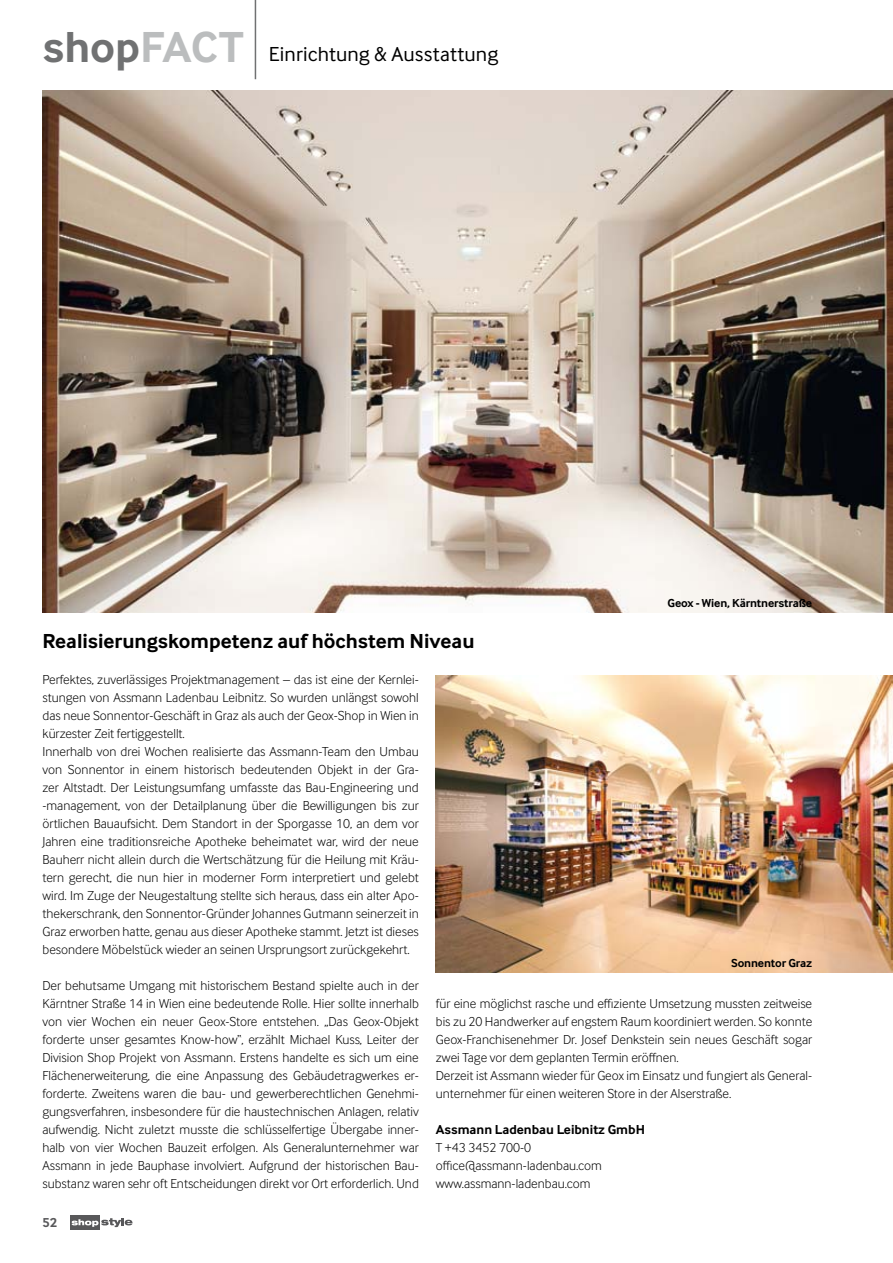
<style>
.page{position:relative;width:893px;height:1263px;background:#fff}
.page>*{position:absolute;margin:0;border:0;box-sizing:border-box;transform-origin:0 0}
.t1{font:700 21px "Inter Face Typo";color:#000}
.t2{font:21px "Inter Face Typo";letter-spacing:.005em;color:#000}
.t3{font:300 13.5px/18px "Inter Face Typo";color:#000}
.t4{font:700 13.5px "Inter Face Typo";color:#000}
.t5{font:700 13.5px "Inter Face Typo";color:#58585a}
.t6{font:700 12px "Inter Face Typo";letter-spacing:-.01em;color:#000}
.s1{font-weight:700;font-size:45px;color:#707172}
.s2{font-weight:700;font-size:45px;color:#bbbdbe}
</style>
<div class="page">
<div style="left:70px;top:1215px;width:30px;height:14px;background:#58585a"></div>
<svg style="left:72px;top:1218px;width:61px;height:9px"></svg>
<hr style="left:255px;top:0;width:1px;height:79px;background:#707172">
<img style="left:43px;top:90px;width:850px;height:522px">
<img style="left:436px;top:675px;width:457px;height:297px">
<h1 class="t2" style="left:43px;top:42px;width:457px"><span class="s1">shop</span><span class="s2">FACT</span> Einrichtung &amp; Ausstattung</h1>
<h1 class="t1" style="left:43px;top:629px;width:433px">Realisierungskompetenz auf höchstem Niveau</h1>
<p class="t6" style="left:668px;top:596px;width:146px">Geox - Wien, Kärntnerstraße</p>
<p class="t3" style="left:43px;top:670px;width:378px">Perfektes, zuverlässiges Projektmanagement – das ist eine der Kernlei&shy;stungen von Assmann Ladenbau Leibnitz. So wurden unlängst sowohl das neue Sonnentor-Geschäft in Graz als auch der Geox-Shop in Wien in kürzester Zeit fertiggestellt.<br>Innerhalb von drei Wochen realisierte das Assmann-Team den Umbau von Sonnentor in einem historisch bedeutenden Objekt in der Gra&shy;zer Altstadt. Der Leistungsumfang umfasste das Bau-Engineering und -management, von der Detailplanung über die Bewilligungen bis zur örtlichen Bauaufsicht. Dem Standort in der Sporgasse 10, an dem vor Jahren eine traditionsreiche Apotheke beheimatet war, wird der neue Bauherr nicht allein durch die Wertschätzung für die Heilung mit Kräu&shy;tern gerecht, die nun hier in moderner Form interpretiert und gelebt wird. Im Zuge der Neugestaltung stellte sich heraus, dass ein alter Apo&shy;thekerschrank, den Sonnentor-Gründer Johannes Gutmann seinerzeit in Graz erworben hatte, genau aus dieser Apotheke stammt. Jetzt ist dieses besondere Möbelstück wieder an seinen Ursprungsort zurückgekehrt.</p>
<p class="t3" style="left:43px;top:976px;width:378px;text-align:justify">Der behutsame Umgang mit historischem Bestand spielte auch in der Kärntner Straße 14 in Wien eine bedeutende Rolle. Hier sollte innerhalb von vier Wochen ein neuer Geox-Store entstehen. „Das Geox-Objekt forderte unser gesamtes Know-how“, erzählt Michael Kuss, Leiter der Division Shop Projekt von Assmann. Erstens handelte es sich um eine Flächenerweiterung, die eine Anpassung des Gebäudetragwerkes er&shy;forderte. Zweitens waren die bau- und gewerberechtlichen Genehmi&shy;gungsverfahren, insbesondere für die haustechnischen Anlagen, relativ aufwendig. Nicht zuletzt musste die schlüsselfertige Übergabe inner&shy;halb von vier Wochen Bauzeit erfolgen. Als Generalunternehmer war Assmann in jede Bauphase involviert. Aufgrund der historischen Bau&shy;substanz waren sehr oft Entscheidungen direkt vor Ort erforderlich. Und</p>
<p class="t5" style="left:43px;top:1215px;width:16px">52</p>
<p class="t6" style="left:731px;top:956px;width:83px">Sonnentor Graz</p>
<p class="t3" style="left:436px;top:994px;width:378px">für eine möglichst rasche und effiziente Umsetzung mussten zeitweise bis zu 20 Handwerker auf engstem Raum koordiniert werden. So konnte Geox-Franchisenehmer Dr. Josef Denkstein sein neues Geschäft sogar zwei Tage vor dem geplanten Termin eröffnen.<br>Derzeit ist Assmann wieder für Geox im Einsatz und fungiert als General&shy;unternehmer für einen weiteren Store in der Alserstraße.</p>
<p class="t4" style="left:436px;top:1122px;width:211px">Assmann Ladenbau Leibnitz GmbH</p>
<p class="t3" style="left:436px;top:1138px;width:168px">T +43 3452 700-0 office@assmann-ladenbau.com www.assmann-ladenbau.com</p>
</div>
